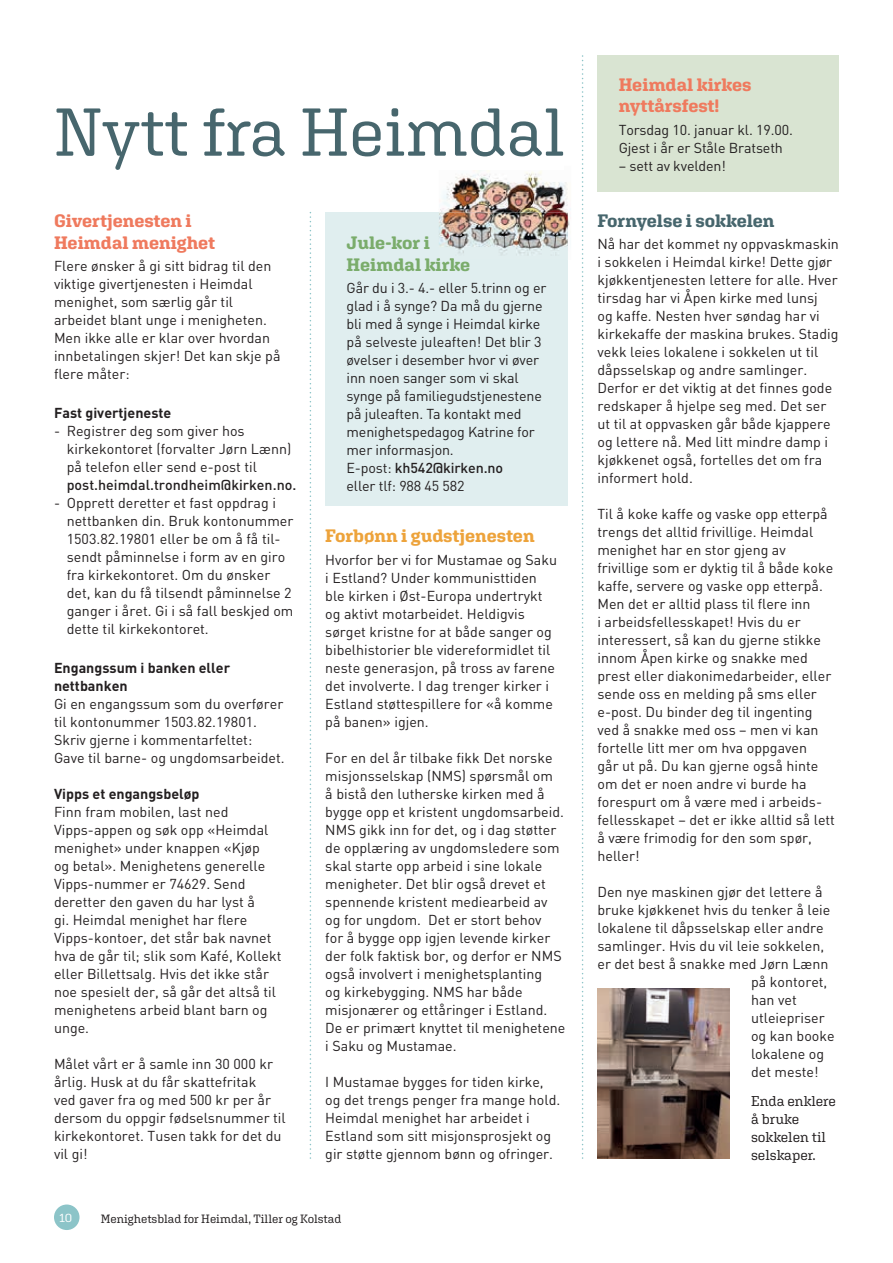
<style>
.page{position:relative;width:893px;height:1263px;background:#fff}
.page>*{position:absolute;margin:0;border:0;box-sizing:border-box;transform-origin:0 0}
.t1{font:67.5px "Aglet Slab";color:#47666d}
.t2{font:700 18px/21.6px "Aglet Slab";color:#ef7a5e}
.t3{font:700 18px "Aglet Slab";letter-spacing:-.005em;color:#eda33b}
.t4{font:700 18px/21.6px "Aglet Slab";color:#7aac6b}
.t5{font:700 18px "Aglet Slab";letter-spacing:-.005em;color:#47666d}
.t6{font:14.25px/18px "DIN";color:#231f20}
.t7{font:700 14.25px/18px "DIN";color:#231f20}
.t8{font:14.25px/18px "Aglet Slab";color:#231f20}
.t9{font:500 14.25px "DIN";color:#231f20}
.t10{font:12px "Aglet Slab";letter-spacing:-.005em;color:#231f20}
.t11{font:12px "Aglet Slab";color:#fff}
.s1{font-weight:500}
</style>
<div class="page">
<div style="left:54px;top:1204px;width:26px;height:26px;background:#8cc4c8;border-radius:50%"></div>
<svg style="left:310px;top:212px;width:1px;height:947px"></svg>
<svg style="left:582px;top:55px;width:1px;height:1104px"></svg>
<div style="left:325px;top:213px;width:243px;height:293px;background:#e0eeef"></div>
<img style="left:597px;top:989px;width:133px;height:169px">
<img style="left:439px;top:170px;width:132px;height:56px">
<img style="left:439px;top:213px;width:129px;height:42px">
<img style="left:439px;top:258px;width:15px;height:2px">
<div style="left:597px;top:55px;width:242px;height:136px;background:#d9e4d2"></div>
<h1 class="t1" style="left:54px;top:92px;width:513px">Nytt fra Heimdal</h1>
<p class="t2" style="left:54px;top:210px;width:163px">Givertjenesten i<br>Heimdal menighet</p>
<p class="t6" style="left:54px;top:256px;width:228px">Flere ønsker å gi sitt bidrag til den viktige givertjenesten i Heimdal menighet, som særlig går til arbeidet blant unge i menigheten.<br>Men ikke alle er klar over hvordan innbetalingen skjer! Det kan skje på flere måter:</p>
<p class="t7" style="left:54px;top:403px;width:119px">Fast givertjeneste</p>
<p class="t6" style="left:67px;top:421px;width:226px;text-indent:-13px">- Registrer deg som giver hos kirkekontoret (forvalter Jørn Lænn) på telefon eller send e-post til</p>
<p class="t9" style="left:67px;top:476px;width:231px">post.heimdal.trondheim@kirken.no.</p>
<p class="t6" style="left:67px;top:493px;width:228px;text-indent:-13px">- Opprett deretter et fast oppdrag i nettbanken din. Bruk kontonummer 1503.82.19801 eller be om å få til&shy;sendt påminnelse i form av en giro fra kirkekontoret. Om du ønsker det, kan du få tilsendt påminnelse 2 ganger i året. Gi i så fall beskjed om dette til kirkekontoret.</p>
<p class="t7" style="left:54px;top:658px;width:178px">Engangssum i banken eller nettbanken</p>
<p class="t6" style="left:54px;top:694px;width:232px">Gi en engangssum som du overfører til kontonummer 1503.82.19801.<br>Skriv gjerne i kommentarfeltet:<br>Gave til barne- og ungdomsarbeidet.</p>
<p class="t7" style="left:54px;top:784px;width:147px">Vipps et engangsbeløp</p>
<p class="t6" style="left:54px;top:802px;width:229px">Finn fram mobilen, last ned<br>Vipps- appen og søk opp «Heimdal menighet» under knappen «Kjøp<br>og betal». Menighetens generelle<br>Vipps-nummer er 74629. Send deretter den gaven du har lyst å<br>gi. Heimdal menighet har flere<br>Vipps-kontoer, det står bak navnet hva de går til; slik som Kafé, Kollekt eller Billettsalg. Hvis det ikke står noe spesielt der, så går det altså til menighetens arbeid blant barn og unge.</p>
<p class="t6" style="left:54px;top:1054px;width:233px">Målet vårt er å samle inn 30 000 kr årlig. Husk at du får skattefritak<br>ved gaver fra og med 500 kr per år dersom du oppgir fødselsnummer til kirkekontoret. Tusen takk for det du vil gi!</p>
<p class="t4" style="left:347px;top:232px;width:125px">Jule-kor i<br>Heimdal kirke</p>
<p class="t6" style="left:347px;top:279px;width:201px">Går du i 3.- 4.- eller 5.trinn og er glad i å synge? Da må du gjerne bli med å synge i Heimdal kirke på selveste juleaften! Det blir 3 øvelser i desember hvor vi øver inn noen sanger som vi skal synge på familie gudstjenestene på jule aften. Ta kontakt med menighets pedagog Katrine for mer informasjon.<br>E-post: <span class="s1">kh542@kirken.no<br></span>eller tlf: 988 45 582</p>
<p class="t3" style="left:325px;top:525px;width:211px">Forbønn i gudstjenesten</p>
<p class="t6" style="left:325px;top:550px;width:233px">Hvorfor ber vi for Mustamae og Saku i Estland? Under kommunisttiden ble kirken i Øst-Europa undertrykt og aktivt motarbeidet. Heldigvis sørget kristne for at både sanger og bibelhistorier ble videreformidlet til neste generasjon, på tross av farene det involverte. I dag trenger kirker i Estland støttespillere for «å komme på banen» igjen.</p>
<p class="t6" style="left:325px;top:748px;width:242px">For en del år tilbake fikk Det norske misjonsselskap (NMS) spørsmål om<br>å bistå den lutherske kirken med å bygge opp et kristent ungdomsarbeid.<br>NMS gikk inn for det, og i dag støtter de opplæring av ungdomsledere som skal starte opp arbeid i sine lokale menigheter. Det blir også drevet et spennende kristent mediearbeid av og for ungdom. Det er stort behov<br>for å bygge opp igjen levende kirker der folk faktisk bor, og derfor er NMS også involvert i menighets planting<br>og kirkebygging. NMS har både misjonærer og ettåringer i Estland.<br>De er primært knyttet til menighetene i Saku og Mustamae.</p>
<p class="t6" style="left:325px;top:1072px;width:237px">I Mustamae bygges for tiden kirke, og det trengs penger fra mange hold.<br>Heimdal menighet har arbeidet i Estland som sitt misjonsprosjekt og gir støtte gjennom bønn og ofringer.</p>
<p class="t11" style="left:60px;top:1211px;width:14px">10</p>
<p class="t10" style="left:101px;top:1212px;width:242px">Menighetsblad for Heimdal, Tiller og Kolstad</p>
<p class="t2" style="left:619px;top:73px;width:134px">Heimdal kirkes nyttårsfest!</p>
<p class="t6" style="left:619px;top:120px;width:176px">Torsdag 10. januar kl. 19.00.<br>Gjest i år er Ståle Bratseth</p>
<p class="t6" style="left:619px;top:156px;width:109px">– sett av kvelden!</p>
<p class="t5" style="left:597px;top:210px;width:179px">Fornyelse i sokkelen</p>
<p class="t6" style="left:597px;top:235px;width:243px">Nå har det kommet ny oppvaskmaskin i sokkelen i Heimdal kirke! Dette gjør kjøkkentjenesten lettere for alle. Hver tirsdag har vi Åpen kirke med lunsj<br>og kaffe. Nesten hver søndag har vi kirkekaffe der maskina brukes. Stadig vekk leies lokalene i sokkelen ut til dåpsselskap og andre samlinger.<br>Derfor er det viktig at det finnes gode redskaper å hjelpe seg med. Det ser ut til at oppvasken går både kjappere og lettere nå. Med litt mindre damp i kjøkkenet også, fortelles det om fra informert hold.</p>
<p class="t6" style="left:597px;top:505px;width:239px">Til å koke kaffe og vaske opp etterpå trengs det alltid frivillige. Heimdal menighet har en stor gjeng av frivillige som er dyktig til å både koke kaffe, servere og vaske opp etterpå.<br>Men det er alltid plass til flere inn<br>i arbeidsfellesskapet! Hvis du er interessert, så kan du gjerne stikke innom Åpen kirke og snakke med prest eller diakonimedarbeider, eller sende oss en melding på sms eller e-post. Du binder deg til ingenting ved å snakke med oss – men vi kan fortelle litt mer om hva oppgaven<br>går ut på. Du kan gjerne også hinte om det er noen andre vi burde ha forespurt om å være med i arbeids&shy;fellesskapet – det er ikke alltid så lett å være frimodig for den som spør, heller!</p>
<p class="t6" style="left:597px;top:883px;width:227px">Den nye maskinen gjør det lettere å</p>
<p class="t6" style="left:597px;top:901px;width:234px">bruke kjøkkenet hvis du tenker å leie</p>
<p class="t6" style="left:597px;top:919px;width:228px">lokalene til dåpsselskap eller andre</p>
<p class="t6" style="left:597px;top:937px;width:228px">samlinger. Hvis du vil leie sokkelen,</p>
<p class="t6" style="left:597px;top:955px;width:233px">er det best å snakke med Jørn Lænn</p>
<p class="t6" style="left:751px;top:973px;width:78px">på kontoret,</p>
<p class="t6" style="left:751px;top:991px;width:47px">han vet</p>
<p class="t6" style="left:751px;top:1009px;width:75px">utleiepriser</p>
<p class="t6" style="left:751px;top:1027px;width:85px">og kan booke</p>
<p class="t6" style="left:751px;top:1045px;width:75px">lokalene og</p>
<p class="t6" style="left:751px;top:1063px;width:69px">det meste!</p>
<p class="t8" style="left:751px;top:1092px;width:87px">Enda enklere å bruke sokkelen til selskaper.</p>
</div>
